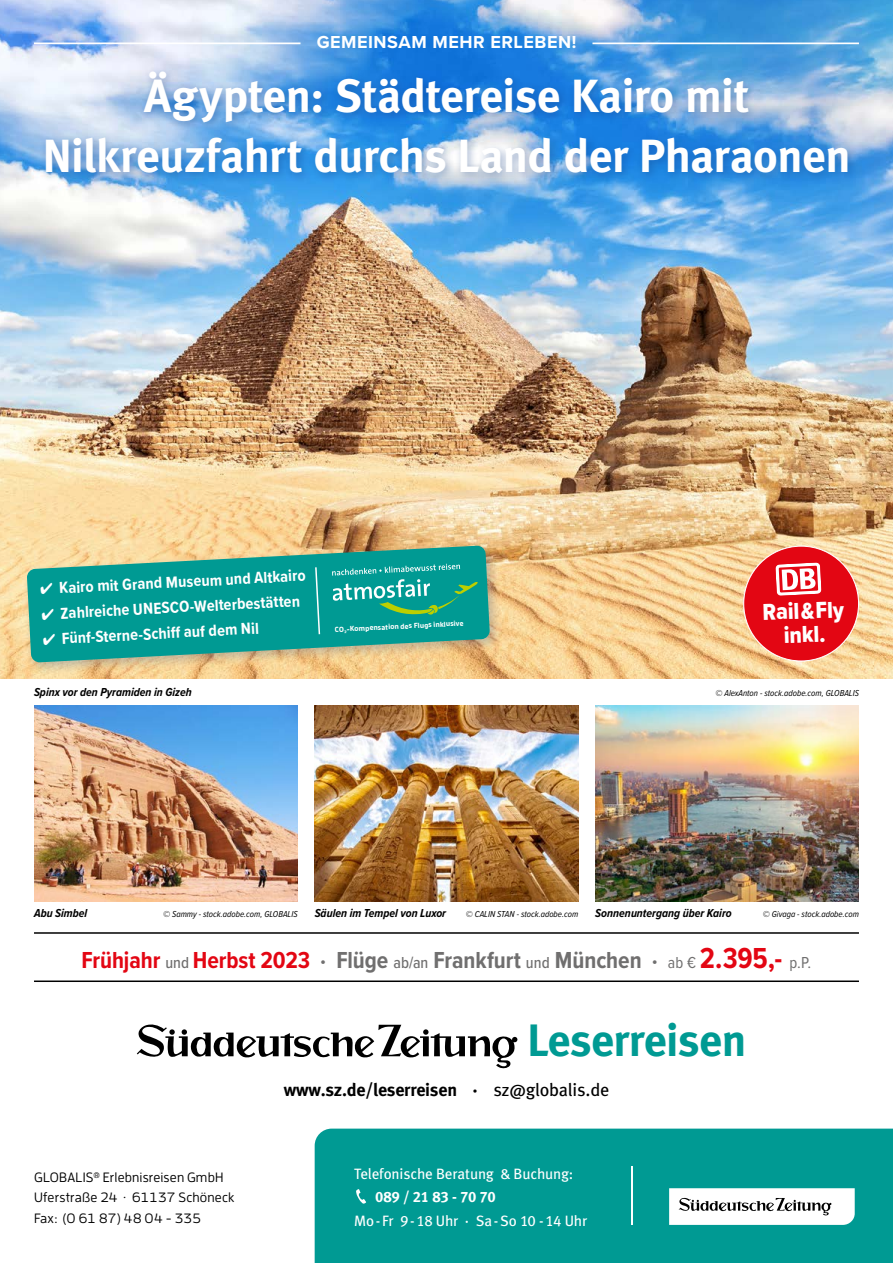
<style>
.page{position:relative;width:893px;height:1263px;background:#fff}
.page>*{position:absolute;margin:0;border:0;box-sizing:border-box;transform-origin:0 0}
.t1{font:700 46.5px/60px "SZ Meta Tab";color:#fff;text-align:center}
.t2{font:700 45.3px "SZ Meta";color:#009a93}
.t3{font:700 24px "Proxima Nova Cond";color:#706f6f}
.t4{font:24px/23.5px "Proxima Nova Cond Extrabld";color:#fff;text-align:center}
.t5{font:700 18px "SZ Meta Tab";color:#000}
.t6{font:700 18px "Proxima Nova";letter-spacing:.03em;color:#fff}
.t7{font:700 16.5px "Proxima Nova Cond";color:#fff}
.t8{font:15px "SZ Meta Tab";color:#fff}
.t9{font:700 15px "SZ Meta Tab";letter-spacing:-.015em;color:#fff}
.t10{font:500 13.5px/20.1px "Enzo OT";letter-spacing:.01em;color:#000}
.t11{font:italic 700 12px "Proxima Nova Cond";color:#000}
.t12{font:italic 9px "Proxima Nova Cond";color:#000}
.t13{font:700 7.2px "Enzo OT";color:#fff}
.s1{color:#e30613}
.s2{font-weight:500;font-size:16.5px}
.s3{font-weight:400;font-size:16.5px}
.s4{font-size:30px;color:#e30613}
.s5{font-weight:400}
</style>
<div class="page">
<img style="left:0;top:0;width:893px;height:678px">
<hr style="left:34px;top:43px;width:266px;height:1px;background:#fff">
<hr style="left:592px;top:43px;width:267px;height:1px;background:#fff">
<img style="left:315px;top:706px;width:263px;height:195px">
<img style="left:595px;top:706px;width:264px;height:195px">
<img style="left:34px;top:706px;width:264px;height:195px">
<hr style="left:34px;top:932px;width:825px;height:2px;background:#000">
<hr style="left:34px;top:980px;width:825px;height:2px;background:#000">
<div style="left:22px;top:541px;width:481px;height:134px;background:#184287;opacity:.25"></div>
<svg style="left:27px;top:545px;width:463px;height:117px;background:#38a491"></svg>
<svg style="left:332px;top:564px;width:146px;height:51px;background:#26a797"></svg>
<svg style="left:314px;top:566px;width:7px;height:70px"></svg>
<svg style="left:137px;top:1024px;width:380px;height:45px"></svg>
<div style="left:315px;top:1128px;width:578px;height:135px;background:#009a93"></div>
<svg style="left:669px;top:1188px;width:186px;height:37px"></svg>
<hr style="left:631px;top:1166px;width:2px;height:59px;background:#fff">
<svg style="left:356px;top:1189px;width:10px;height:15px"></svg>
<div style="left:660px;top:1150px;width:178px;height:33px;background:#009a93"></div>
<div style="left:744px;top:546px;width:114px;height:115px;background:#e30613;border-radius:50%"></div>
<svg style="left:775px;top:562px;width:46px;height:34px"></svg>
<div style="left:40px;top:66px;width:818px;height:118px;background:#184287;opacity:.4"></div>
<h3 class="t6" style="left:317px;top:29px;width:261px">GEMEINSAM MEHR ERLEBEN!</h3>
<h1 class="t1" style="left:43px;top:65px;width:809px">Ägypten: Städtereise Kairo mit<br>Nilkreuzfahrt durchs Land der Pharaonen</h1>
<h3 class="t7" style="left:40px;top:577px;width:267px;rotate:-3deg">✔ Kairo mit Grand Museum und Altkairo</h3>
<h3 class="t7" style="left:41px;top:602px;width:260px;rotate:-3deg">✔ Zahlreiche UNESCO-Welterbestätten</h3>
<h3 class="t7" style="left:42px;top:627px;width:218px;rotate:-3deg">✔ Fünf-Sterne-Schiff auf dem Nil</h3>
<p class="t13" style="left:334px;top:625px;width:131px;rotate:-3deg">CO₂-Kompensation des Flugs inklusive</p>
<h3 class="t4" style="left:762px;top:600px;width:83px;rotate:-2deg">Rail &amp; Fly inkl.</h3>
<h3 class="t11" style="left:34px;top:683px;width:159px">Spinx vor den Pyramiden in Gizeh</h3>
<p class="t12" style="left:715px;top:687px;width:145px">© AlexAnton - stock.adobe.com, GLOBALIS</p>
<h3 class="t11" style="left:34px;top:904px;width:55px">Abu Simbel</h3>
<p class="t12" style="left:163px;top:908px;width:136px">© Sammy - stock.adobe.com, GLOBALIS</p>
<h3 class="t11" style="left:315px;top:904px;width:133px">Säulen im Tempel von Luxor</h3>
<p class="t12" style="left:466px;top:908px;width:114px">© CALIN STAN - stock.adobe.com</p>
<h3 class="t11" style="left:595px;top:904px;width:138px">Sonnenuntergang über Kairo</h3>
<p class="t12" style="left:763px;top:908px;width:98px">© Givaga - stock.adobe.com</p>
<h3 class="t3" style="left:82px;top:942px;width:731px"><span class="s1">Frühjahr</span> <span class="s2">und</span> <span class="s1">Herbst 2023</span> · Flüge <span class="s2">ab/an</span> Frankfurt <span class="s2">und</span> München · <span class="s3">ab €</span> <span class="s4">2.395,-</span> <span class="s3">p.P.</span></h3>
<h2 class="t2" style="left:528px;top:1014px;width:220px">Leserreisen</h2>
<h3 class="t10" style="left:34px;top:1167px;width:202px">GLOBALIS<sup>®</sup> Erlebnisreisen GmbH<br>Uferstraße 24 · 61137 Schöneck<br>Fax: (0 61 87) 48 04 - 335</h3>
<h3 class="t5" style="left:284px;top:1078px;width:327px">www.sz.de/leserreisen · <span class="s5">sz@globalis.de</span></h3>
<h3 class="t8" style="left:354px;top:1164px;width:221px">Telefonische Beratung &amp; Buchung:</h3>
<h3 class="t9" style="left:375px;top:1187px;width:122px">089 / 21 83 - 70 70</h3>
<h3 class="t8" style="left:354px;top:1212px;width:234px">Mo- Fr 9-18 Uhr · Sa-So 10 -14 Uhr</h3>
</div>
